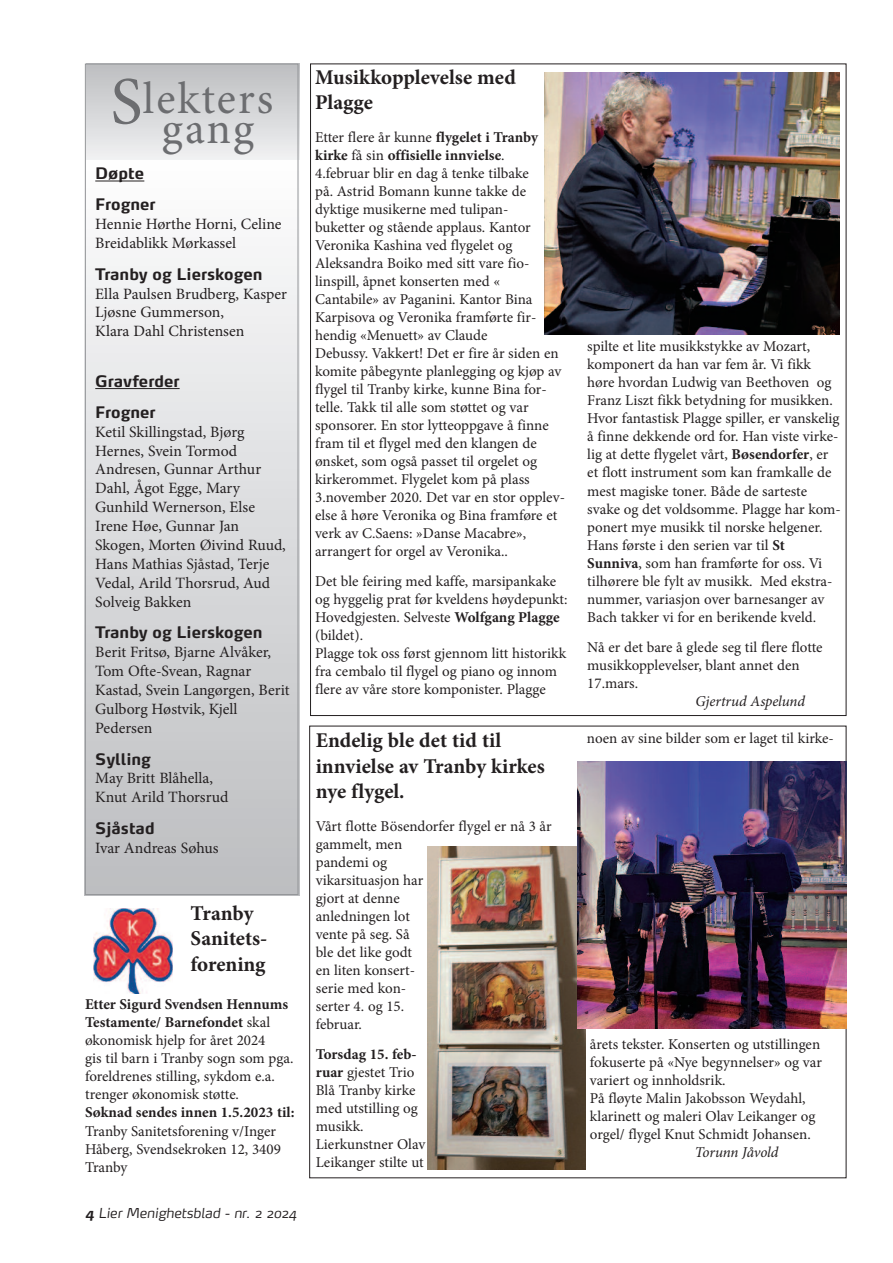
<style>
.page{position:relative;width:893px;height:1263px;background:#fff}
.page>*{position:absolute;margin:0;border:0;box-sizing:border-box;transform-origin:0 0}
.t1{font:45px "Minion Pro";letter-spacing:.04em;color:#6c6d70}
.t2{font:700 21px/25.2px "Minion Pro";color:#231f20}
.t3{font:15.75px/18.9px "Minion Pro";color:#231f20}
.t4{font:700 15.75px/30.9px "Max OT";color:#231f20}
.t5{font:15px/18px "Minion Pro";color:#231f20}
.t6{font:700 15px "Minion Pro";color:#231f20}
.t7{font:italic 15px "Minion Pro";letter-spacing:-.01em;color:#231f20}
.t8{font:italic 300 13.5px "Max OT";color:#231f20}
.s1{font-size:67.5px}
.s2{font-weight:700}
</style>
<div class="page">
<svg style="left:87px;top:64px;width:213px;height:96px;background:#d6d7d9"></svg>
<div style="left:85px;top:160px;width:214px;height:735px;background:linear-gradient(to bottom,#fcfdfd,#bcbdc0)"></div>
<div style="left:85px;top:64px;width:213px;height:831px;border:1px solid #939598"></div>
<hr style="left:95px;top:181px;width:49px;height:1px;background:#231f20">
<hr style="left:95px;top:388px;width:85px;height:1px;background:#231f20">
<img style="left:544px;top:72px;width:295px;height:263px">
<img style="left:94px;top:909px;width:78px;height:85px">
<img style="left:427px;top:846px;width:158px;height:323px">
<img style="left:577px;top:761px;width:269px;height:267px">
<h1 class="t1" style="left:110px;top:81px;width:164px"><span class="s1">S</span>lekters</h1>
<h1 class="t1" style="left:162px;top:111px;width:94px">gang</h1>
<p class="t4" style="left:95px;top:159px;width:62px">Døpte<br>Frogner</p>
<p class="t3" style="left:95px;top:216px;width:188px">Hennie Hørthe Horni, Celine<br>Breidablikk Mørkassel</p>
<p class="t4" style="left:95px;top:260px;width:169px">Tranby og Lierskogen</p>
<p class="t3" style="left:95px;top:285px;width:193px">Ella Paulsen Brudberg, Kasper<br>Ljøsne Gummerson,<br>Klara Dahl Christensen</p>
<p class="t4" style="left:95px;top:367px;width:86px">Gravferder<br>Frogner</p>
<p class="t3" style="left:95px;top:424px;width:192px">Ketil Skillingstad, Bjørg<br>Hernes, Svein Tormod<br>Andresen, Gunnar Arthur<br>Dahl, Ågot Egge, Mary<br>Gunhild Wernerson, Else<br>Irene Høe, Gunnar Jan<br>Skogen, Morten Øivind Ruud,<br>Hans Mathias Sjåstad, Terje<br>Vedal, Arild Thorsrud, Aud<br>Solveig Bakken</p>
<p class="t4" style="left:95px;top:619px;width:169px">Tranby og Lierskogen</p>
<p class="t3" style="left:95px;top:644px;width:196px">Berit Fritsø, Bjarne Alvåker,<br>Tom Ofte-Svean, Ragnar<br>Kastad, Svein Langørgen, Berit<br>Gulborg Høstvik, Kjell<br>Pedersen</p>
<p class="t4" style="left:95px;top:745px;width:57px">Sylling</p>
<p class="t3" style="left:95px;top:770px;width:135px">May Britt Blåhella,<br>Knut Arild Thorsrud</p>
<p class="t4" style="left:95px;top:814px;width:61px">Sjåstad</p>
<p class="t3" style="left:95px;top:840px;width:125px">Ivar Andreas Søhus</p>
<h2 class="t2" style="left:191px;top:903px;width:78px">Tranby<br>Sanitets&shy;forening</h2>
<p class="t5" style="left:85px;top:997px;width:210px"><span class="s2">Etter Sigurd Svendsen Hennums<br>Testamente/ Barnefondet</span> skal økonomisk hjelp for året 2024<br>gis til barn i Tranby sogn som pga. foreldrenes stilling, sykdom e.a. trenger økonomisk støtte.</p>
<p class="t6" style="left:85px;top:1107px;width:211px">Søknad sendes innen 1.5.2023 til:</p>
<p class="t5" style="left:85px;top:1123px;width:197px">Tranby Sanitetsforening v/Inger<br>Håberg, Svendsekroken 12, 3409<br>Tranby</p>
<p class="t8" style="left:85px;top:1208px;width:213px"><span class="s2">4</span> Lier Menighetsblad - nr. 2 2024</p>
<h2 class="t2" style="left:315px;top:66px;width:202px">Musikkopplevelse med<br>Plagge</h2>
<p class="t5" style="left:315px;top:129px;width:251px">Etter flere år kunne <span class="s2">flygelet i Tranby kirke</span> få sin <span class="s2">offisielle innvielse</span>.<br>4.februar blir en dag å tenke tilbake<br>på. Astrid Bomann kunne takke de dyktige musikerne med tulipan-<br>buketter og stående applaus. Kantor Veronika Kashina ved flygelet og Aleksandra Boiko med sitt vare fio&shy;linspill, åpnet konserten med « Cantabile» av Paganini. Kantor Bina Karpisova og Veronika framførte fir&shy;hendig «Menuett» av Claude<br>Debussy. Vakkert! Det er fire år siden en komite påbegynte planlegging og kjøp av flygel til Tranby kirke, kunne Bina for&shy;telle. Takk til alle som støttet og var sponsorer. En stor lytteoppgave å finne fram til et flygel med den klangen de ønsket, som også passet til orgelet og kirkerommet. Flygelet kom på plass 3.november 2020. Det var en stor opplev&shy;else å høre Veronika og Bina framføre et verk av C.Saens: »Danse Macabre», arrangert for orgel av Veronika..</p>
<p class="t5" style="left:315px;top:573px;width:254px">Det ble feiring med kaffe, marsipankake og hyggelig prat før kveldens høydepunkt:<br>Hovedgjesten. Selveste <span class="s2">Wolfgang Plagge </span>(bildet).<br>Plagge tok oss først gjennom litt historikk fra cembalo til flygel og piano og innom flere av våre store komponister. Plagge</p>
<h2 class="t2" style="left:316px;top:730px;width:231px">Endelig ble det tid til innvielse av Tranby kirkes nye flygel.</h2>
<p class="t5" style="left:316px;top:818px;width:237px">Vårt flotte Bösendorfer flygel er nå 3 år gammelt, men<br>pandemi og<br>vikarsituasjon har<br>gjort at denne<br>anledningen lot<br>vente på seg. Så<br>ble det like godt<br>en liten konsert-<br>serie med kon-<br>serter 4. og 15.<br>februar.</p>
<p class="t5" style="left:316px;top:1046px;width:111px"><span class="s2">Torsdag 15. feb&shy;ruar</span> gjestet Trio<br>Blå Tranby kirke med utstilling og musikk.<br>Lierkunstner Olav<br>Leikanger stilte ut</p>
<p class="t5" style="left:587px;top:339px;width:255px">spilte et lite musikkstykke av Mozart, komponert da han var fem år. Vi fikk høre hvordan Ludwig van Beethoven og Franz Liszt fikk betydning for musikken.<br>Hvor fantastisk Plagge spiller, er vanskelig å finne dekkende ord for. Han viste virke&shy;lig at dette flygelet vårt, <span class="s2">Bøsendorfer</span>, er et flott instrument som kan framkalle de mest magiske toner. Både de sarteste svake og det voldsomme. Plagge har kom&shy;ponert mye musikk til norske helgener.<br>Hans første i den serien var til <span class="s2">St Sunniva</span>, som han framførte for oss. Vi tilhørere ble fylt av musikk. Med ekstra&shy;nummer, variasjon over barnesanger av Bach takker vi for en berikende kveld.</p>
<p class="t5" style="left:587px;top:639px;width:237px">Nå er det bare å glede seg til flere flotte musikkopplevelser, blant annet den<br>17.mars.</p>
<p class="t7" style="left:695px;top:695px;width:111px">Gjertrud Aspelund</p>
<p class="t5" style="left:587px;top:731px;width:248px">noen av sine bilder som er laget til kirke-</p>
<p class="t5" style="left:590px;top:1037px;width:233px">årets tekster. Konserten og utstillingen fokuserte på «Nye begynnelser» og var variert og innholdsrik.<br>På fløyte Malin Jakobsson Weydahl, klarinett og maleri Olav Leikanger og orgel/ flygel Knut Schmidt Johansen.</p>
<p class="t7" style="left:695px;top:1146px;width:85px">Torunn Jåvold</p>
</div>
